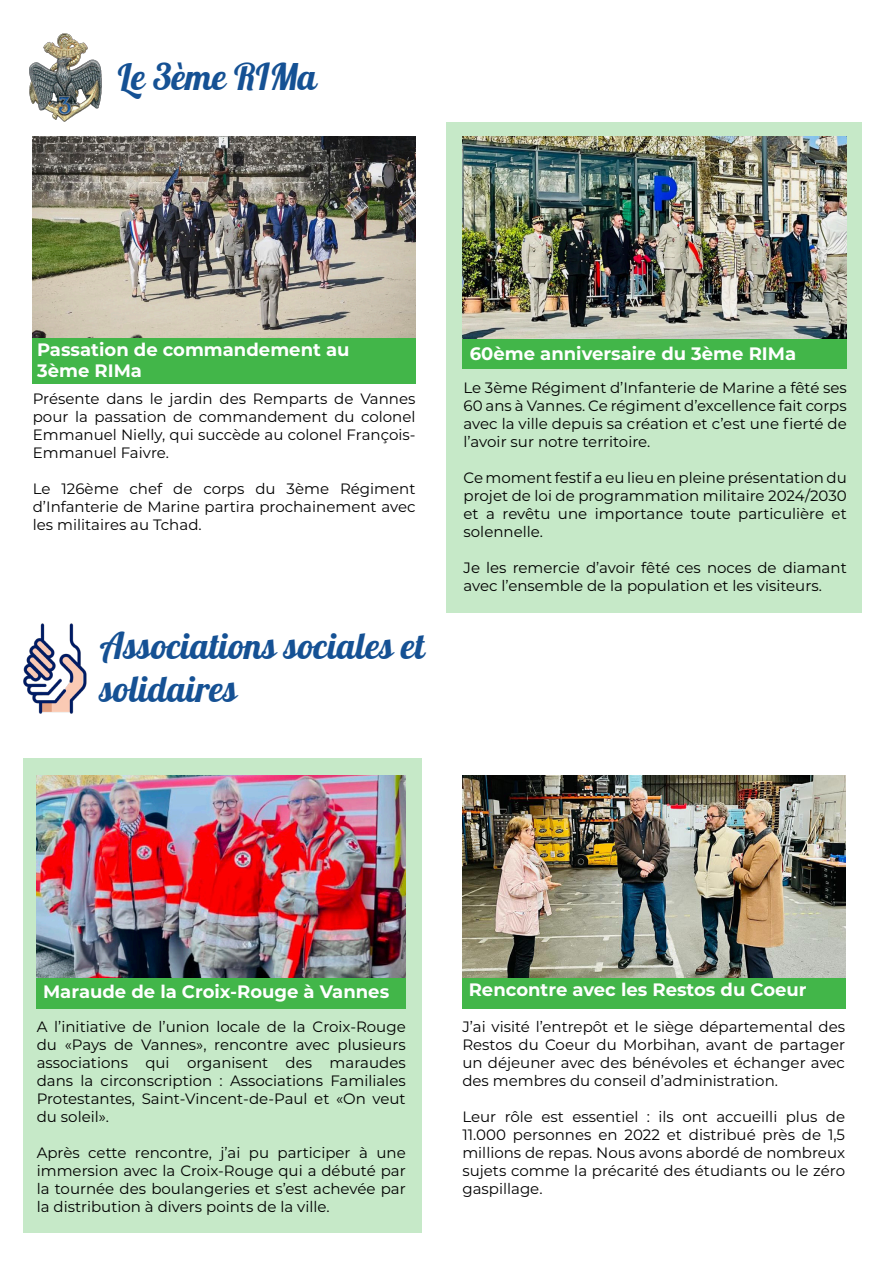
<style>
.page{position:relative;width:893px;height:1263px;background:#fff}
.page>*{position:absolute;margin:0;border:0;box-sizing:border-box;transform-origin:0 0}
.t1{font:36px "Pattaya";color:#155194}
.t2{font:700 18px "Montserrat";color:#fff}
.t3{font:15px/18px "Montserrat";color:#000;text-align:justify}
</style>
<div class="page">
<div style="left:446px;top:122px;width:416px;height:491px;background:#c6e9c8"></div>
<img style="left:32px;top:136px;width:383px;height:202px">
<div style="left:32px;top:338px;width:383px;height:46px;background:#42b649"></div>
<div style="left:462px;top:338px;width:385px;height:31px;background:#42b649"></div>
<img style="left:462px;top:136px;width:385px;height:203px">
<img style="left:30px;top:33px;width:72px;height:89px">
<img style="left:23px;top:623px;width:64px;height:91px">
<div style="left:23px;top:758px;width:399px;height:474px;background:#c6e9c8"></div>
<img style="left:462px;top:775px;width:384px;height:203px">
<div style="left:462px;top:978px;width:384px;height:31px;background:#42b649"></div>
<div style="left:37px;top:978px;width:369px;height:31px;background:#42b649"></div>
<img style="left:37px;top:775px;width:369px;height:203px">
<p class="t1" style="left:118px;top:54px;width:200px">Le 3ème RIMa</p>
<p class="t2" style="left:37px;top:336px;width:314px">Passation de commandement au</p>
<p class="t2" style="left:37px;top:358px;width:106px">3ème RIMa</p>
<p class="t3" style="left:33px;top:390px;width:384px">Présente dans le jardin des Remparts de Vannes pour la passation de commandement du colonel Emmanuel Nielly, qui succède au colonel François-Emmanuel Faivre.</p>
<p class="t3" style="left:33px;top:480px;width:384px">Le 126ème chef de corps du 3ème Régiment d’Infanterie de Marine partira prochainement avec les militaires au Tchad.</p>
<p class="t1" style="left:100px;top:623px;width:326px">Associations sociales et</p>
<p class="t1" style="left:100px;top:666px;width:139px">solidaires</p>
<p class="t2" style="left:470px;top:340px;width:328px">60ème anniversaire du 3ème RIMa</p>
<p class="t3" style="left:464px;top:378px;width:385px">Le 3ème Régiment d’Infanterie de Marine a fêté ses 60 ans à Vannes. Ce régiment d’excellence fait corps avec la ville depuis sa création et c’est une fierté de l’avoir sur notre territoire.</p>
<p class="t3" style="left:464px;top:468px;width:385px">Ce moment festif a eu lieu en pleine présentation du projet de loi de programmation militaire 2024/2030 et a revêtu une importance toute particulière et solennelle.</p>
<p class="t3" style="left:464px;top:558px;width:385px">Je les remercie d’avoir fêté ces noces de diamant avec l’ensemble de la population et les visiteurs.</p>
<p class="t2" style="left:43px;top:979px;width:348px">Maraude de la Croix-Rouge à Vannes</p>
<p class="t3" style="left:37px;top:1017px;width:370px">A l’initiative de l’union locale de la Croix-Rouge du «Pays de Vannes», rencontre avec plusieurs associations qui organisent des maraudes dans la circonscription : Associations Familiales Protestantes, Saint-Vincent-de-Paul et «On veut du soleil».</p>
<p class="t3" style="left:37px;top:1143px;width:370px">Après cette rencontre, j’ai pu participer à une immersion avec la Croix-Rouge qui a débuté par la tournée des boulangeries et s’est achevée par la distribution à divers points de la ville.</p>
<p class="t2" style="left:469px;top:977px;width:339px">Rencontre avec les Restos du Coeur</p>
<p class="t3" style="left:462px;top:1017px;width:384px">J’ai visité l’entrepôt et le siège départemental des Restos du Coeur du Morbihan, avant de partager un déjeuner avec des bénévoles et échanger avec des membres du conseil d’administration.</p>
<p class="t3" style="left:462px;top:1107px;width:384px">Leur rôle est essentiel : ils ont accueilli plus de 11.000 personnes en 2022 et distribué près de 1,5 millions de repas. Nous avons abordé de nombreux sujets comme la précarité des étudiants ou le zéro gaspillage.</p>
</div>
